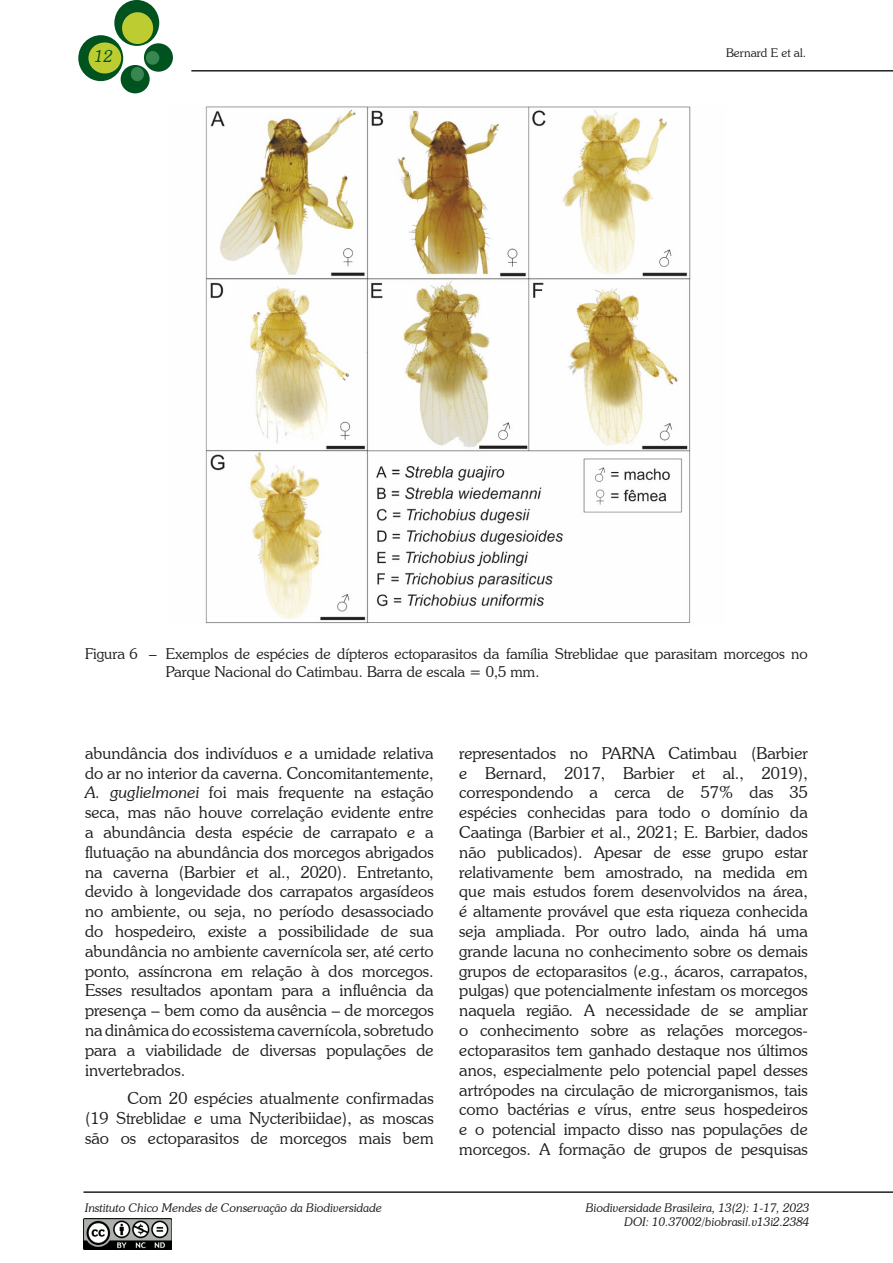
<style>
.page{position:relative;width:893px;height:1263px;background:#fff}
.page>*{position:absolute;margin:0;border:0;box-sizing:border-box;transform-origin:0 0}
.t1{font:300 16.5px/19.8px "Souvenir IT Cby BT";color:#231f20;text-align:justify}
.t2{font:italic 300 16.5px "Souvenir IT Cby BT";color:#00531e}
.t3{font:300 15px/18px "Souvenir IT Cby BT";color:#231f20}
.t4{font:italic 300 12px/14.4px "Souvenir IT Cby BT";color:#231f20;text-align:right}
.t5{font:300 12px "Souvenir IT Cby BT";color:#231f20}
.s1{font-style:italic}
</style>
<div class="page">
<div style="left:114px;top:0;width:45px;height:46px;background:#00531e;border-radius:50%"></div>
<div style="left:78px;top:35px;width:45px;height:46px;background:#00531e;border-radius:50%"></div>
<div style="left:144px;top:43px;width:29px;height:29px;background:#00531e;border-radius:50%"></div>
<div style="left:121px;top:65px;width:29px;height:28px;background:#00531e;border-radius:50%"></div>
<div style="left:122px;top:12px;width:31px;height:32px;background:#bdcd31;border-radius:50%"></div>
<div style="left:88px;top:42px;width:33px;height:31px;background:#bdcd31;border-radius:50%"></div>
<div style="left:146px;top:51px;width:13px;height:14px;background:#388750;border-radius:50%"></div>
<div style="left:131px;top:67px;width:13px;height:14px;background:#388750;border-radius:50%"></div>
<hr style="left:83px;top:1191px;width:810px;height:2px;background:#231f20">
<hr style="left:191px;top:70px;width:702px;height:2px;background:#231f20">
<img style="left:83px;top:1218px;width:89px;height:31px">
<img style="left:205px;top:106px;width:486px;height:518px">
<p class="t2" style="left:95px;top:46px;width:20px">12</p>
<p class="t5" style="left:726px;top:46px;width:82px">Bernard E et al.</p>
<p class="t3" style="left:166px;top:645px;width:644px;text-indent:-81px">Figura 6 – Exemplos de espécies de dípteros ectoparasitos da família Streblidae que parasitam morcegos no<br>Parque Nacional do Catimbau. Barra de escala = 0,5 mm.</p>
<p class="t1" style="left:85px;top:743px;width:350px">abundância dos indivíduos e a umidade relativa do ar no interior da caverna. Concomitantemente, <span class="s1">A. guglielmonei</span> foi mais frequente na estação seca, mas não houve correlação evidente entre a abundância desta espécie de carrapato e a flutuação na abundância dos morcegos abrigados na caverna (Barbier et al., 2020). Entretanto, devido à longevidade dos carrapatos argasídeos no ambiente, ou seja, no período desassociado do hospedeiro, existe a possibilidade de sua abundância no ambiente cavernícola ser, até certo ponto, assíncrona em relação à dos morcegos.<br>Esses resultados apontam para a influência da presença – bem como da ausência – de morcegos na dinâmica do ecossistema cavernícola, sobretudo para a viabilidade de diversas populações de invertebrados.</p>
<p class="t1" style="left:85px;top:1088px;width:350px;text-indent:43px">Com 20 espécies atualmente confirmadas (19 Streblidae e uma Nycteribiidae), as moscas são os ectoparasitos de morcegos mais bem</p>
<p class="t4" style="left:85px;top:1200px;width:298px">Instituto Chico Mendes de Conservação da Biodiversidade</p>
<p class="t1" style="left:459px;top:743px;width:350px">representados no PARNA Catimbau (Barbier e Bernard, 2017, Barbier et al., 2019), correspondendo a cerca de 57% das 35 espécies conhecidas para todo o domínio da Caatinga (Barbier et al., 2021; E. Barbier, dados não publicados). Apesar de esse grupo estar relativamente bem amostrado, na medida em que mais estudos forem desenvolvidos na área, é altamente provável que esta riqueza conhecida seja ampliada. Por outro lado, ainda há uma grande lacuna no conhecimento sobre os demais grupos de ectoparasitos (e.g., ácaros, carrapatos, pulgas) que potencialmente infestam os morcegos naquela região. A necessidade de se ampliar o conhecimento sobre as relações morcegos&shy;ectoparasitos tem ganhado destaque nos últimos anos, especialmente pelo potencial papel desses artrópodes na circulação de microrganismos, tais como bactérias e vírus, entre seus hospedeiros e o potencial impacto disso nas populações de morcegos. A formação de grupos de pesquisas</p>
<p class="t4" style="left:586px;top:1200px;width:225px">Biodiversidade Brasileira, 13(2): 1-17, 2023<br>DOI: 10.37002/biobrasil.v13i2.2384</p>
</div>
